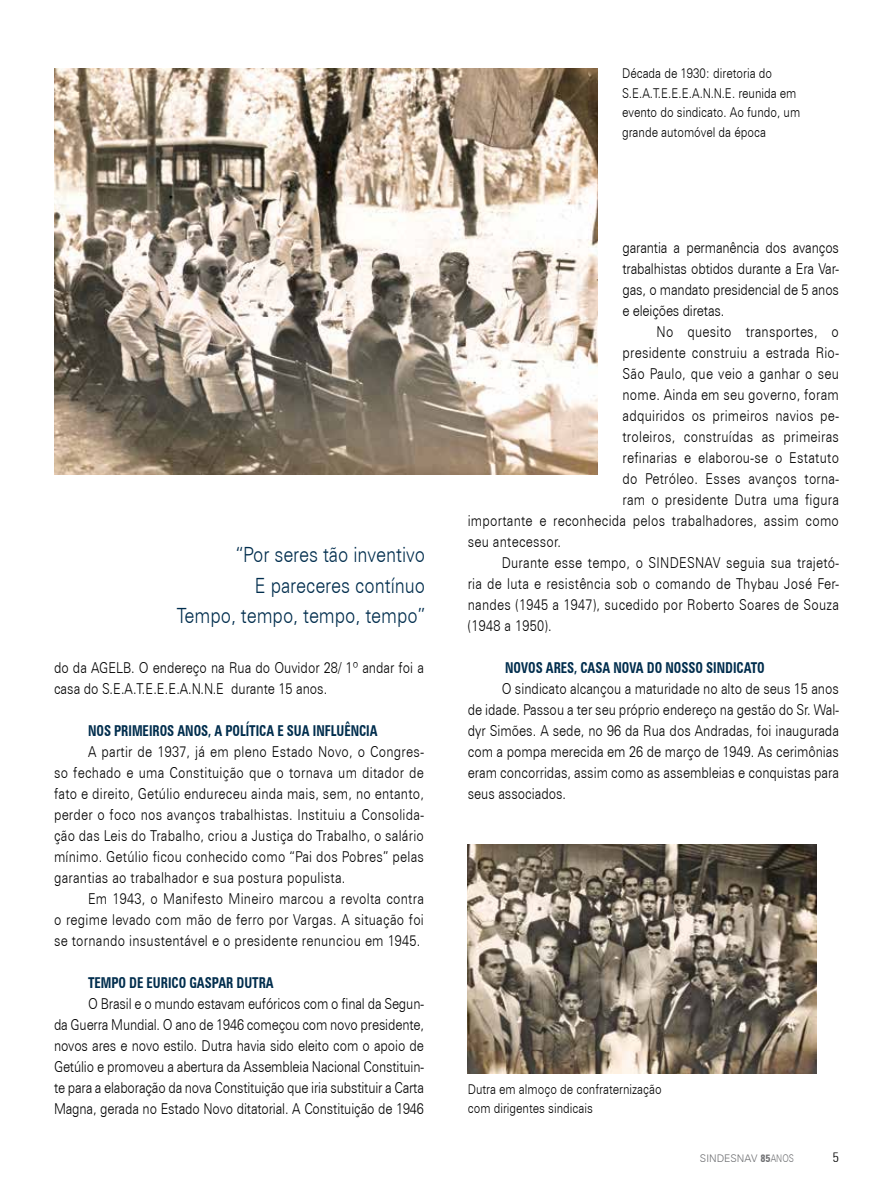
<style>
.page{position:relative;width:893px;height:1191px;background:#fff}
.page>*{position:absolute;margin:0;border:0;box-sizing:border-box;transform-origin:0 0}
.t1{font:300 21px/30px "Zurich BT";color:#002d4d;text-align:right;scale:.85 1}
.t2{font:300 15px/21px "Zurich BT";letter-spacing:.02em;color:#000;text-align:justify;scale:.85 1}
.t3{font:700 condensed 15px "Zurich BT";color:#002d4d;scale:.85 1}
.t4{font:300 15px/21px "Zurich BT";color:#000;scale:.85 1}
.t5{font:300 13.5px/19.5px "Zurich BT";color:#000;scale:.85 1}
.t6{font:300 condensed 13.5px "Zurich BT";color:#000}
.t7{font:300 10.5px "Zurich BT";color:#6d6e71}
.s1{font-weight:700;font-stretch:condensed}
</style>
<div class="page">
<img style="left:54px;top:68px;width:544px;height:406px">
<img style="left:468px;top:845px;width:348px;height:229px">
<h1 class="t1" style="left:177px;top:540px;width:294px">“Por seres tão inventivo<br>E pareceres contínuo<br>Tempo, tempo, tempo, tempo”</h1>
<p class="t4" style="left:54px;top:657px;width:437px">do da AGELB. O endereço na Rua do Ouvidor 28/ 1º andar foi a casa do S.E.A.T.E.E.E.A.N.N.E durante 15 anos.</p>
<p class="t3" style="left:88px;top:722px;width:342px">NOS PRIMEIROS ANOS, A POLÍTICA E SUA INFLUÊNCIA</p>
<p class="t2" style="left:54px;top:741px;width:437px;text-indent:34px">A partir de 1937, já em pleno Estado Novo, o Congres&shy;so fechado e uma Constituição que o tornava um ditador de fato e direito, Getúlio endureceu ainda mais, sem, no entanto, perder o foco nos avanços trabalhistas. Instituiu a Consolida&shy;ção das Leis do Trabalho, criou a Justiça do Trabalho, o salário mínimo. Getúlio ficou conhecido como “Pai dos Pobres” pelas garantias ao trabalhador e sua postura populista.</p>
<p class="t2" style="left:54px;top:888px;width:437px;text-indent:34px">Em 1943, o Manifesto Mineiro marcou a revolta contra o regime levado com mão de ferro por Vargas. A situação foi se tornando insustentável e o presidente renunciou em 1945.</p>
<p class="t3" style="left:88px;top:974px;width:85px">TEMPO DE EURICO</p>
<p class="t3" style="left:189px;top:974px;width:65px">GASPAR DUTRA</p>
<p class="t2" style="left:54px;top:993px;width:437px;text-indent:34px">O Brasil e o mundo estavam eufóricos com o final da Segun&shy;da Guerra Mundial. O ano de 1946 começou com novo presidente, novos ares e novo estilo. Dutra havia sido eleito com o apoio de Getúlio e promoveu a abertura da Assembleia Nacional Constituin&shy;te para a elaboração da nova Constituição que iria substituir a Carta Magna, gerada no Estado Novo ditatorial. A Constituição de 1946</p>
<p class="t5" style="left:622px;top:64px;width:211px">Década de 1930: diretoria do<br>S.E.A.T.E.E.E.A.N.N.E. reunida em evento do sindicato. Ao fundo, um grande automóvel da época</p>
<p class="t2" style="left:622px;top:237px;width:256px">garantia a permanência dos avanços trabalhistas obtidos durante a Era Var&shy;gas, o mandato presidencial de 5 anos e eleições diretas.</p>
<p class="t2" style="left:656px;top:321px;width:216px">No quesito transportes, o</p>
<p class="t2" style="left:622px;top:342px;width:256px">presidente construiu a estrada Rio-</p>
<p class="t2" style="left:622px;top:363px;width:256px">São Paulo, que veio a ganhar o seu</p>
<p class="t2" style="left:622px;top:384px;width:256px">nome. Ainda em seu governo, foram</p>
<p class="t2" style="left:622px;top:405px;width:256px">adquiridos os primeiros navios pe-</p>
<p class="t2" style="left:622px;top:426px;width:256px">troleiros, construídas as primeiras</p>
<p class="t2" style="left:622px;top:447px;width:256px">refinarias e elaborou-se o Estatuto</p>
<p class="t2" style="left:622px;top:468px;width:256px">do Petróleo. Esses avanços torna-</p>
<p class="t2" style="left:622px;top:489px;width:256px">ram o presidente Dutra uma figura</p>
<p class="t2" style="left:468px;top:510px;width:438px">importante e reconhecida pelos trabalhadores, assim como</p>
<p class="t2" style="left:468px;top:531px;width:111px">seu antecessor.</p>
<p class="t2" style="left:502px;top:552px;width:398px">Durante esse tempo, o SINDESNAV seguia sua trajetó-</p>
<p class="t2" style="left:468px;top:573px;width:438px">ria de luta e resistência sob o comando de Thybau José Fer-</p>
<p class="t2" style="left:468px;top:594px;width:438px">nandes (1945 a 1947), sucedido por Roberto Soares de Souza</p>
<p class="t2" style="left:468px;top:615px;width:100px">(1948 a 1950).</p>
<p class="t3" style="left:505px;top:658px;width:307px">NOVOS ARES, CASA NOVA DO NOSSO SINDICATO</p>
<p class="t2" style="left:468px;top:678px;width:438px;text-indent:34px">O sindicato alcançou a maturidade no alto de seus 15 anos de idade. Passou a ter seu próprio endereço na gestão do Sr. Wal&shy;dyr Simões. A sede, no 96 da Rua dos Andradas, foi inaugurada com a pompa merecida em 26 de março de 1949. As cerimônias eram concorridas, assim como as assembleias e conquistas para seus associados.</p>
<p class="t5" style="left:468px;top:1079px;width:230px">Dutra em almoço de confraternização com dirigentes sindicais</p>
<p class="t7" style="left:700px;top:1152px;width:95px">SINDESNAV <span class="s1">85</span>ANOS</p>
<p class="t6" style="left:833px;top:1149px;width:8px">5</p>
</div>
